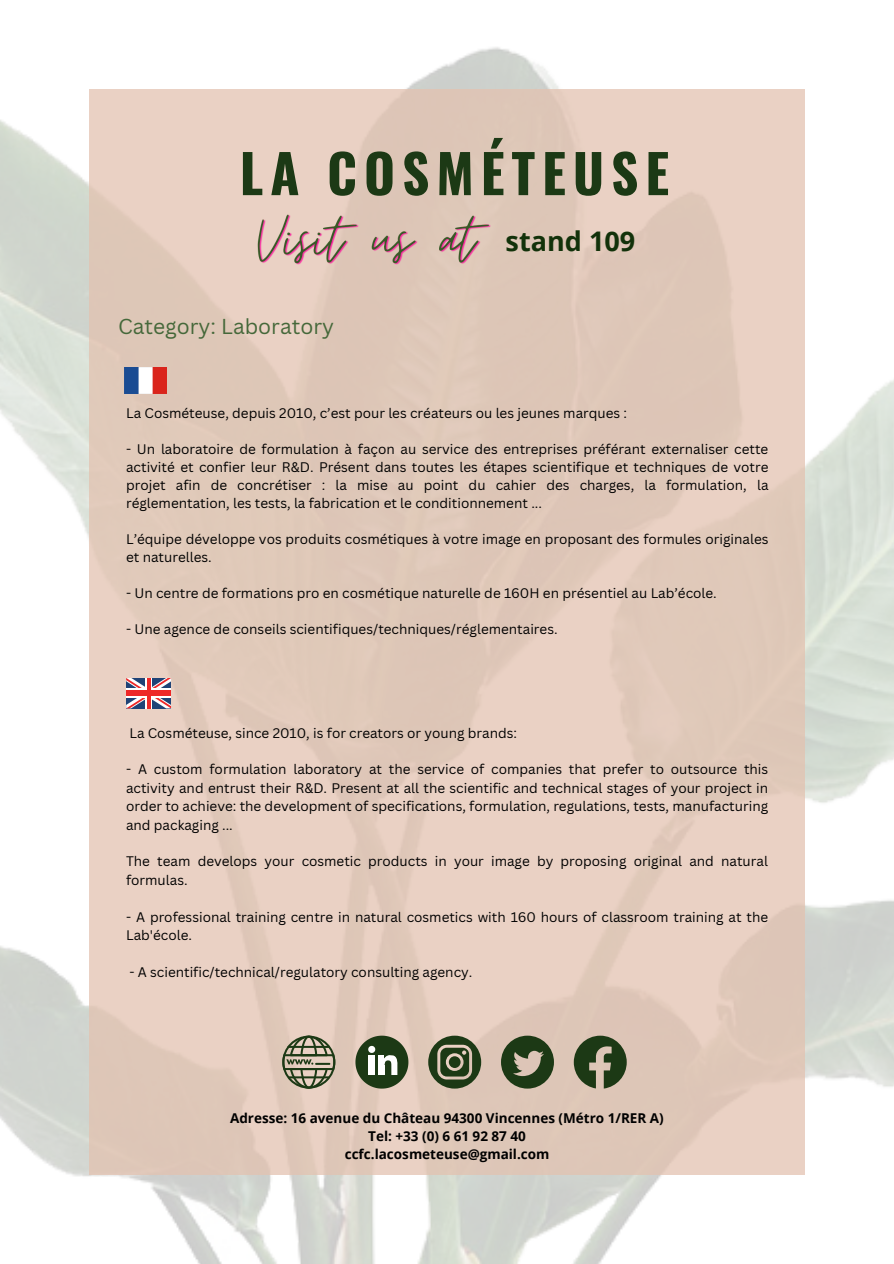
<style>
.page{position:relative;width:894px;height:1264px;background:#fff}
.page>*{position:absolute;margin:0;border:0;box-sizing:border-box;transform-origin:0 0}
.t1{font:700 53.25px "Oswald";letter-spacing:.13em;color:#1c3915}
.t2{font:700 27px "Open Sans";color:#12320a}
.t3{font:21px "Canva Sans";color:#45683a}
.t4{font:13.5px/18.5px "Canva Sans";color:#000}
.t5{font:700 13.5px "Open Sans";color:#000}
</style>
<div class="page">
<img style="left:0;top:47px;width:893px;height:1216px">
<div style="left:89px;top:89px;width:715px;height:1086px;background:#e0caba"></div>
<img style="left:124px;top:367px;width:43px;height:26px">
<svg style="left:282px;top:1035px;width:53px;height:53px"></svg>
<svg style="left:355px;top:1035px;width:53px;height:53px"></svg>
<svg style="left:126px;top:678px;width:45px;height:30px"></svg>
<svg style="left:126px;top:688px;width:45px;height:10px"></svg>
<svg style="left:145px;top:678px;width:7px;height:30px"></svg>
<div style="left:126px;top:690px;width:45px;height:5px;background:#ee2828"></div>
<hr style="left:147px;top:678px;width:3px;height:30px;background:#ee2828">
<svg style="left:428px;top:1035px;width:53px;height:53px"></svg>
<svg style="left:501px;top:1035px;width:53px;height:53px"></svg>
<svg style="left:573px;top:1035px;width:53px;height:53px"></svg>
<img style="left:257px;top:214px;width:234px;height:51px">
<p class="t1" style="left:240px;top:132px;width:431px">LA COSMÉTEUSE</p>
<p class="t2" style="left:505px;top:223px;width:131px">stand 109</p>
<p class="t3" style="left:118px;top:312px;width:217px">Category: Laboratory</p>
<p class="t4" style="left:126px;top:403px;width:502px">La Cosméteuse, depuis 2010, c’est pour les créateurs ou les jeunes marques :</p>
<p class="t4" style="left:126px;top:440px;width:643px;line-height:18px;text-align:justify">- Un laboratoire de formulation à façon au service des entreprises préférant externaliser cette activité et confier leur R&amp;D. Présent dans toutes les étapes scientifique et techniques de votre projet afin de concrétiser : la mise au point du cahier des charges, la formulation, la réglementation, les tests, la fabrication et le conditionnement ...</p>
<p class="t4" style="left:126px;top:530px;width:643px;line-height:18px">L’équipe développe vos produits cosmétiques à votre image en proposant des formules originales et naturelles.</p>
<p class="t4" style="left:126px;top:584px;width:592px">- Un centre de formations pro en cosmétique naturelle de 160H en présentiel au Lab’école.</p>
<p class="t4" style="left:126px;top:620px;width:433px">- Une agence de conseils scientifiques/techniques/réglementaires.</p>
<p class="t4" style="left:129px;top:723px;width:389px">La Cosméteuse, since 2010, is for creators or young brands:</p>
<p class="t4" style="left:126px;top:760px;width:643px;text-align:justify">- A custom formulation laboratory at the service of companies that prefer to outsource this activity and entrust their R&amp;D. Present at all the scientific and technical stages of your project in order to achieve: the development of specifications, formulation, regulations, tests, manufacturing and packaging ...</p>
<p class="t4" style="left:126px;top:852px;width:643px">The team develops your cosmetic products in your image by proposing original and natural formulas.</p>
<p class="t4" style="left:126px;top:907px;width:643px">- A professional training centre in natural cosmetics with 160 hours of classroom training at the<br>Lab'école.</p>
<p class="t4" style="left:129px;top:962px;width:344px">- A scientific/technical/regulatory consulting agency.</p>
<p class="t5" style="left:230px;top:1108px;width:435px">Adresse: 16 avenue du Château 94300 Vincennes (Métro 1/RER A)</p>
<p class="t5" style="left:368px;top:1126px;width:159px">Tel: +33 (0) 6 61 92 87 40</p>
<p class="t5" style="left:344px;top:1144px;width:206px">ccfc.lacosmeteuse@gmail.com</p>
</div>
